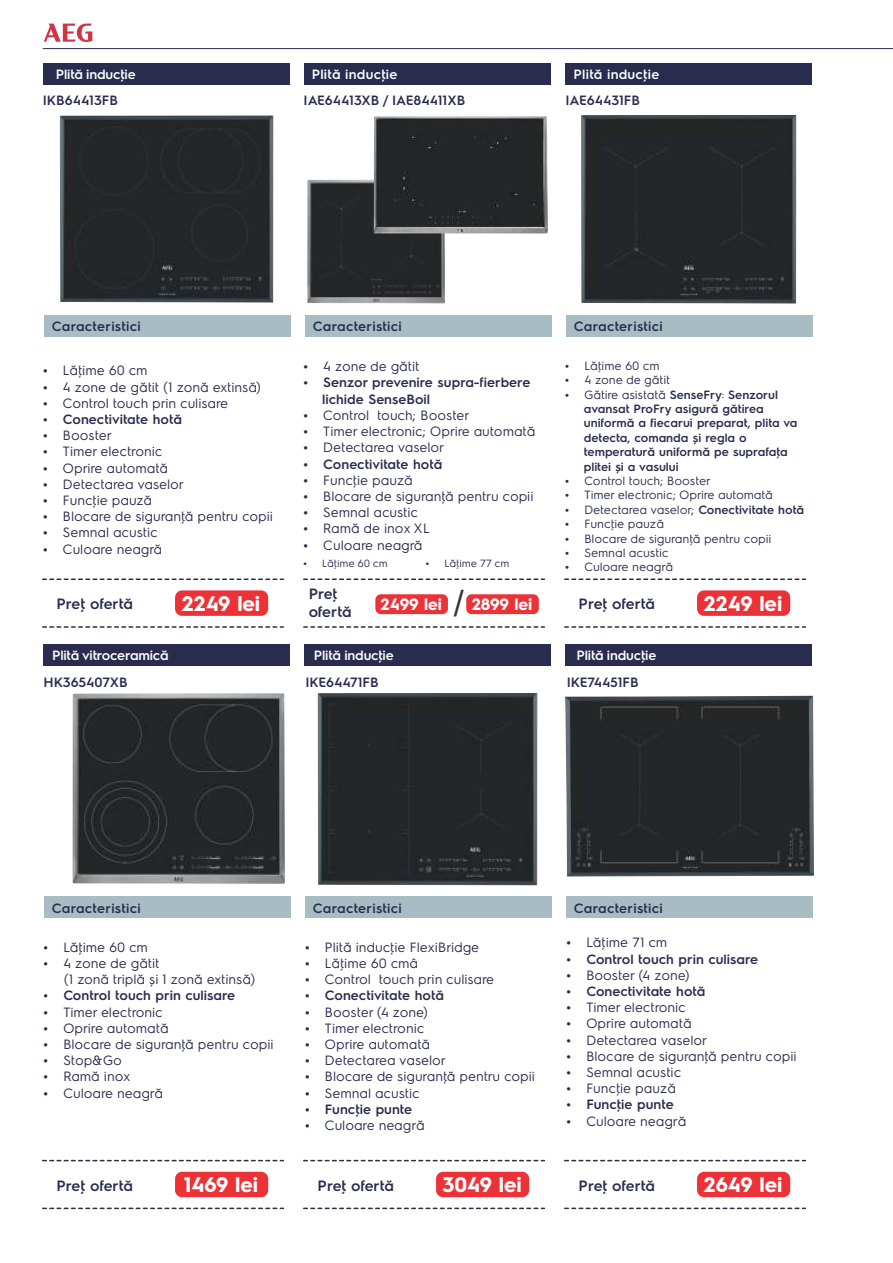
<style>
.page{position:relative;width:893px;height:1263px;background:#fff}
.page>*{position:absolute;margin:0;border:0;box-sizing:border-box;transform-origin:0 0}
.t1{font:36px "Arial";color:#373435}
.t2{font:700 21.15px "Electrolux Sans";color:#fefefe}
.t3{font:700 16.5px "Electrolux Sans";color:#fefefe}
.t4{font:600 15px/18px "Electrolux Sans";letter-spacing:-.005em;color:#292c4f}
.t5{font:13.5px/16.2px "Electrolux Sans";color:#292c4f}
.t6{font:600 13.5px/16.2px "Electrolux Sans";color:#292c4f}
.t7{font:600 13.5px "Electrolux Sans";letter-spacing:.02em;color:#292c4f}
.t8{font:600 13.5px "Electrolux Sans";letter-spacing:-.015em;color:#fefefe}
.t9{font:600 13.5px "Electrolux Sans";letter-spacing:.015em;color:#fefefe}
.t10{font:600 12px/14.4px "Electrolux Sans";color:#292c4f}
.t11{font:12px/14.4px "Electrolux Sans";color:#292c4f}
.t12{font:10.5px "Electrolux Sans";color:#292c4f}
.s1{font-weight:400}
.s2{font-weight:600}
</style>
<div class="page">
<div style="left:304px;top:644px;width:247px;height:22px;background:#292c4f"></div>
<img style="left:60px;top:115px;width:213px;height:187px">
<div style="left:43px;top:63px;width:247px;height:21px;background:#292c4f"></div>
<div style="left:44px;top:315px;width:246px;height:22px;background:#a7bdc3"></div>
<div style="left:304px;top:63px;width:247px;height:21px;background:#292c4f"></div>
<div style="left:305px;top:315px;width:246px;height:22px;background:#a7bdc3"></div>
<div style="left:565px;top:63px;width:247px;height:21px;background:#292c4f"></div>
<div style="left:566px;top:315px;width:246px;height:22px;background:#a7bdc3"></div>
<div style="left:43px;top:644px;width:247px;height:22px;background:#292c4f"></div>
<div style="left:44px;top:897px;width:246px;height:21px;background:#a7bdc3"></div>
<div style="left:305px;top:897px;width:246px;height:21px;background:#a7bdc3"></div>
<div style="left:565px;top:644px;width:247px;height:22px;background:#292c4f"></div>
<div style="left:566px;top:897px;width:246px;height:21px;background:#a7bdc3"></div>
<hr style="left:43px;top:48px;width:850px;height:1px;background:#292c4f">
<svg style="left:44px;top:24px;width:48px;height:18px"></svg>
<img style="left:307px;top:180px;width:138px;height:123px">
<img style="left:374px;top:116px;width:174px;height:118px">
<img style="left:581px;top:115px;width:215px;height:188px">
<img style="left:72px;top:693px;width:213px;height:191px">
<img style="left:318px;top:693px;width:219px;height:192px">
<img style="left:565px;top:696px;width:249px;height:181px">
<svg style="left:43px;top:578px;width:240px;height:2px"></svg>
<svg style="left:43px;top:626px;width:240px;height:2px"></svg>
<svg style="left:304px;top:578px;width:240px;height:2px"></svg>
<svg style="left:304px;top:626px;width:240px;height:2px"></svg>
<svg style="left:565px;top:578px;width:240px;height:2px"></svg>
<svg style="left:565px;top:626px;width:240px;height:2px"></svg>
<div style="left:175px;top:590px;width:93px;height:26px;background:#ed3237;border-radius:7px"></div>
<svg style="left:43px;top:1160px;width:240px;height:1px"></svg>
<svg style="left:43px;top:1207px;width:240px;height:2px"></svg>
<svg style="left:304px;top:1160px;width:240px;height:1px"></svg>
<svg style="left:304px;top:1207px;width:240px;height:2px"></svg>
<svg style="left:565px;top:1160px;width:240px;height:1px"></svg>
<svg style="left:565px;top:1207px;width:240px;height:2px"></svg>
<div style="left:175px;top:1172px;width:93px;height:25px;background:#ed3237;border-radius:7px"></div>
<div style="left:436px;top:1172px;width:93px;height:25px;background:#ed3237;border-radius:7px"></div>
<div style="left:697px;top:590px;width:93px;height:26px;background:#ed3237;border-radius:7px"></div>
<div style="left:697px;top:1172px;width:93px;height:25px;background:#ed3237;border-radius:7px"></div>
<div style="left:375px;top:594px;width:73px;height:20px;background:#ed3237;border-radius:5px"></div>
<div style="left:466px;top:594px;width:73px;height:20px;background:#ed3237;border-radius:5px"></div>
<p class="t8" style="left:56px;top:68px;width:81px">Plită inducţie</p>
<p class="t9" style="left:574px;top:68px;width:87px">Plită inducţie</p>
<p class="t6" style="left:565px;top:93px;width:76px">IAE64431FB</p>
<p class="t9" style="left:312px;top:68px;width:87px">Plită inducţie</p>
<p class="t6" style="left:304px;top:93px;width:163px">IAE64413XB / IAE84411XB</p>
<p class="t6" style="left:43px;top:93px;width:77px">IKB64413FB</p>
<p class="t7" style="left:52px;top:320px;width:90px">Caracteristici</p>
<p class="t7" style="left:313px;top:320px;width:90px">Caracteristici</p>
<p class="t7" style="left:574px;top:320px;width:90px">Caracteristici</p>
<p class="t5" style="left:63px;top:363px;width:200px">Lăţime 60 cm<br>4 zone de gătit (1 zonă extinsă)<br>Control touch prin culisare</p>
<p class="t6" style="left:63px;top:412px;width:120px">Conectivitate hotă</p>
<p class="t5" style="left:63px;top:428px;width:212px">Booster<br>Timer electronic<br>Oprire automată<br>Detectarea vaselor<br>Funcţie pauză<br>Blocare de siguranţă pentru copii<br>Semnal acustic<br>Culoare neagră</p>
<p class="t5" style="left:323px;top:359px;width:98px">4 zone de gătit</p>
<p class="t6" style="left:322px;top:375px;width:210px">Senzor prevenire supra-fierbere lichide SenseBoil</p>
<p class="t5" style="left:323px;top:408px;width:214px">Control touch; Booster<br>Timer electronic; Oprire automată<br>Detectarea vaselor</p>
<p class="t6" style="left:323px;top:456px;width:121px">Conectivitate hotă</p>
<p class="t5" style="left:323px;top:472px;width:212px">Funcţie pauză<br>Blocare de siguranţă pentru copii<br>Semnal acustic<br>Ramă de inox XL<br>Culoare neagră</p>
<p class="t12" style="left:322px;top:558px;width:67px">Lăţime 60 cm</p>
<p class="t12" style="left:445px;top:558px;width:66px">Lăţime 77 cm</p>
<p class="t10" style="left:584px;top:359px;width:215px"><span class="s1">Lăţime 60 cm<br>4 zone de gătit<br>Gătire asistată</span> SenseFry<span class="s1">:</span> Senzorul avansat ProFry asigură gătirea uniformă a fiecarui preparat, plita va detecta, comanda și regla o temperatură uniformă pe suprafaţa plitei și a vasului</p>
<p class="t11" style="left:584px;top:474px;width:221px">Control touch; Booster<br>Timer electronic; Oprire automată<br>Detectarea vaselor; <span class="s2">Conectivitate hotă<br></span>Funcţie pauză<br>Blocare de siguranţă pentru copii<br>Semnal acustic<br>Culoare neagră</p>
<p class="t4" style="left:57px;top:596px;width:78px">Preţ ofertă</p>
<h2 class="t2" style="left:182px;top:594px;width:80px">2249 lei</h2>
<p class="t4" style="left:309px;top:586px;width:44px">Preţ ofertă</p>
<p class="t3" style="left:381px;top:597px;width:63px">2499 lei</p>
<p class="t3" style="left:472px;top:597px;width:62px">2899 lei</p>
<h1 class="t1" style="left:454px;top:590px;width:12px">/</h1>
<p class="t4" style="left:579px;top:596px;width:78px">Preţ ofertă</p>
<h2 class="t2" style="left:704px;top:594px;width:80px">2249 lei</h2>
<p class="t8" style="left:52px;top:649px;width:118px">Plită vitroceramică</p>
<p class="t6" style="left:44px;top:674px;width:86px">HK365407XB</p>
<p class="t8" style="left:314px;top:649px;width:81px">Plită inducţie</p>
<p class="t6" style="left:305px;top:674px;width:75px">IKE64471FB</p>
<p class="t8" style="left:576px;top:649px;width:81px">Plită inducţie</p>
<p class="t6" style="left:567px;top:674px;width:73px">IKE74451FB</p>
<p class="t7" style="left:52px;top:902px;width:90px">Caracteristici</p>
<p class="t7" style="left:313px;top:902px;width:90px">Caracteristici</p>
<p class="t7" style="left:574px;top:902px;width:90px">Caracteristici</p>
<p class="t5" style="left:63px;top:939px;width:194px">Lăţime 60 cm<br>4 zone de gătit<br>(1 zonă triplă și 1 zonă extinsă)</p>
<p class="t6" style="left:63px;top:988px;width:173px">Control touch prin culisare</p>
<p class="t5" style="left:63px;top:1004px;width:212px">Timer electronic<br>Oprire automată<br>Blocare de siguranţă pentru copii<br>Stop&amp;Go<br>Ramă inox<br>Culoare neagră</p>
<p class="t5" style="left:325px;top:939px;width:171px">Plită inducţie FlexiBridge<br>Lăţime 60 cmâ<br>Control touch prin culisare</p>
<p class="t6" style="left:325px;top:988px;width:121px">Conectivitate hotă</p>
<p class="t5" style="left:325px;top:1004px;width:212px">Booster (4 zone)<br>Timer electronic<br>Oprire automată<br>Detectarea vaselor<br>Blocare de siguranţă pentru copii<br>Semnal acustic</p>
<p class="t6" style="left:325px;top:1101px;width:89px">Funcţie punte</p>
<p class="t5" style="left:325px;top:1118px;width:102px">Culoare neagră</p>
<p class="t4" style="left:57px;top:1177px;width:78px">Preţ ofertă</p>
<h2 class="t2" style="left:184px;top:1175px;width:76px">1469 lei</h2>
<p class="t4" style="left:318px;top:1177px;width:78px">Preţ ofertă</p>
<h2 class="t2" style="left:442px;top:1175px;width:81px">3049 lei</h2>
<p class="t5" style="left:586px;top:935px;width:83px">Lăţime 71 cm</p>
<p class="t6" style="left:586px;top:951px;width:173px">Control touch prin culisare</p>
<p class="t5" style="left:586px;top:967px;width:105px">Booster (4 zone)</p>
<p class="t6" style="left:586px;top:984px;width:121px">Conectivitate hotă</p>
<p class="t5" style="left:586px;top:1000px;width:212px">Timer electronic<br>Oprire automată<br>Detectarea vaselor<br>Blocare de siguranţă pentru copii<br>Semnal acustic<br>Funcţie pauză</p>
<p class="t6" style="left:586px;top:1097px;width:89px">Funcţie punte</p>
<p class="t5" style="left:586px;top:1113px;width:102px">Culoare neagră</p>
<p class="t4" style="left:579px;top:1177px;width:78px">Preţ ofertă</p>
<h2 class="t2" style="left:704px;top:1175px;width:80px">2649 lei</h2>
</div>
